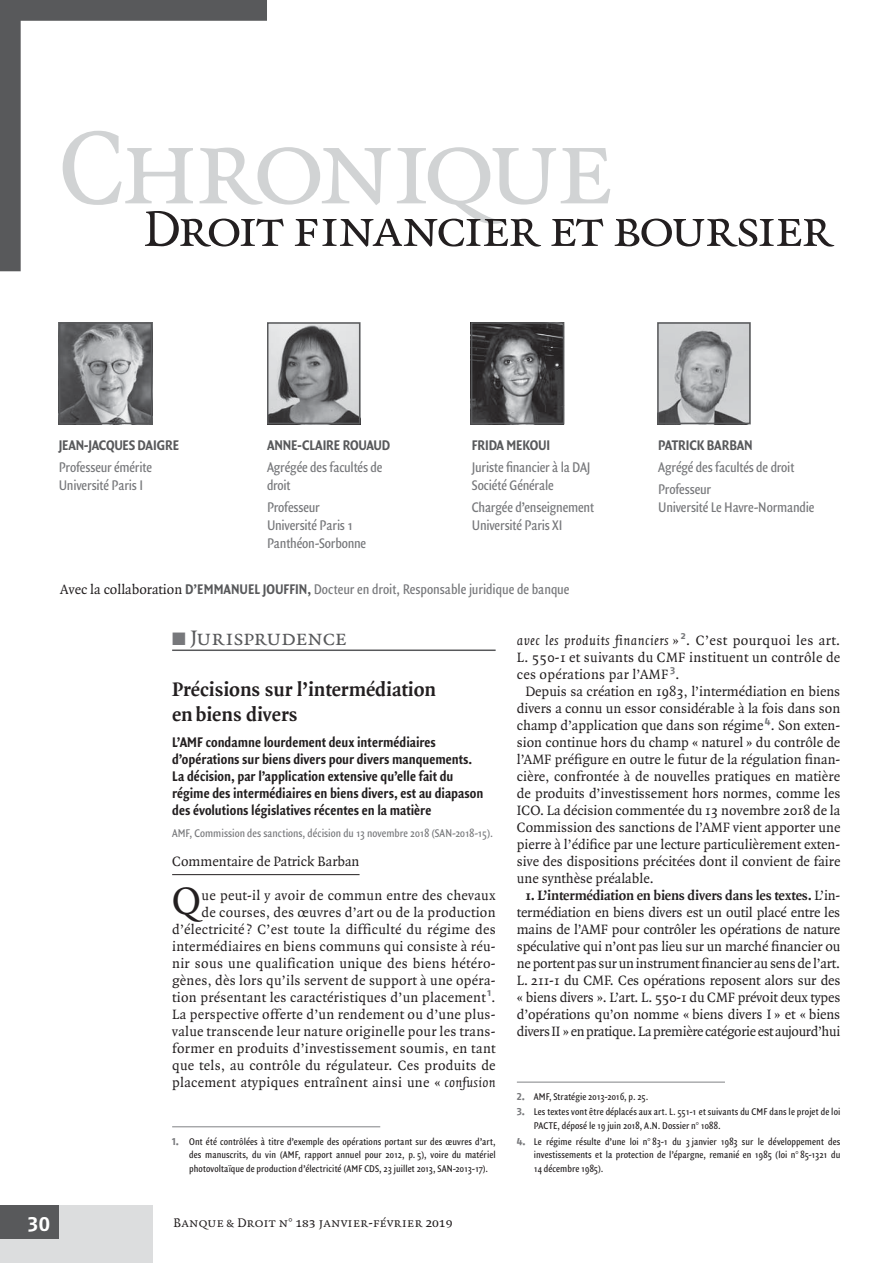
<style>
.page{position:relative;width:893px;height:1263px;background:#fff}
.page>*{position:absolute;margin:0;border:0;box-sizing:border-box;transform-origin:0 0}
.t1{font:110.85px "Quadraat Small Caps";letter-spacing:-.07em;color:#d1d3d4}
.t2{font:54px "Quadraat Small Caps";letter-spacing:-.06em;color:#231f20}
.t3{font:41.1px "Quadraat";color:#231f20}
.t4{font:22.5px "Quadraat Small Caps";letter-spacing:-.03em;color:#58595b}
.t5{font:700 21px/25.5px "Quadraat";color:#231f20}
.t6{font:21px "Fago No Bold Lf Caps";color:#fff}
.t7{font:15px/18px "Quadraat Sans Con";letter-spacing:-.01em;color:#77787b}
.t8{font:700 15px/17px "Quadraat Sans Con";color:#231f20}
.t9{font:700 15px "Quadraat Sans Con";letter-spacing:-.015em;color:#58595b}
.t10{font:14.55px/17px "Quadraat";color:#231f20;text-align:center}
.t11{font:14.55px/17px "Quadraat";letter-spacing:.02em;color:#231f20;text-align:right}
.t12{font:italic 14.55px "Quadraat";letter-spacing:.03em;color:#231f20}
.t13{font:13.5px "Quadraat Small Caps";color:#231f20}
.t14{font:12px "Quadraat Sans Con";color:#77787b}
.t15{font:10.5px/13.5px "Quadraat Sans Con";letter-spacing:.01em;color:#231f20;text-align:justify}
.s1{font-family:"Quadraat";font-size:14.55px;color:#231f20}
.s2{font-weight:700;color:#58595b}
.s3{color:#77787b}
.s4{font-style:italic}
.s5{font-family:"Fago No Bold Lf";color:#77787b}
.s6{font-style:normal}
.s7{font-weight:700}
</style>
<div class="page">
<div style="left:0;top:1205px;width:152px;height:58px;background:#dcddde"></div>
<div style="left:0;top:1205px;width:59px;height:34px;background:#58595b"></div>
<svg style="left:0;top:0;width:267px;height:271px"></svg>
<img style="left:61px;top:324px;width:89px;height:98px">
<div style="left:59px;top:322px;width:93px;height:102px;border:1px solid #58595b"></div>
<img style="left:269px;top:324px;width:89px;height:98px">
<div style="left:267px;top:322px;width:93px;height:102px;border:1px solid #58595b"></div>
<img style="left:473px;top:324px;width:89px;height:98px">
<div style="left:471px;top:322px;width:93px;height:102px;border:1px solid #58595b"></div>
<img style="left:659px;top:324px;width:90px;height:98px">
<div style="left:657px;top:322px;width:94px;height:102px;border:1px solid #58595b"></div>
<hr style="left:172px;top:650px;width:324px;height:1px;background:#58595b">
<hr style="left:172px;top:874px;width:188px;height:1px;background:#231f20">
<hr style="left:172px;top:1126px;width:208px;height:1px;background:#808285">
<hr style="left:517px;top:1082px;width:208px;height:1px;background:#808285">
<h1 class="t1" style="left:59px;top:100px;width:557px">Chronique</h1>
<h2 class="t2" style="left:144px;top:196px;width:691px">Droit financier et boursier</h2>
<p class="t9" style="left:59px;top:439px;width:122px">JEAN-JACQUES DAIGRE</p>
<p class="t7" style="left:59px;top:459px;width:95px">Professeur émérite<br>Université Paris I</p>
<p class="t9" style="left:267px;top:439px;width:125px">ANNE-CLAIRE ROUAUD</p>
<p class="t7" style="left:267px;top:459px;width:117px">Agrégée des facultés de droit</p>
<p class="t7" style="left:267px;top:499px;width:101px">Professeur<br>Université Paris 1<br>Panthéon-Sorbonne</p>
<p class="t9" style="left:472px;top:439px;width:80px">FRIDA MEKOUI</p>
<p class="t7" style="left:472px;top:459px;width:120px">Juriste financier à la DAJ<br>Société Générale</p>
<p class="t7" style="left:472px;top:499px;width:124px">Chargée d’enseignement<br>Université Paris XI</p>
<p class="t7" style="left:60px;top:581px;width:511px"><span class="s1">Avec la collaboration</span> <span class="s2">D’EMMANUEL JOUFFIN,</span> Docteur en droit, Responsable juridique de banque</p>
<p class="t9" style="left:658px;top:439px;width:96px">PATRICK BARBAN</p>
<p class="t7" style="left:658px;top:457px;width:138px;line-height:22.2px">Agrégé des facultés de droit<br>Professeur</p>
<p class="t7" style="left:658px;top:499px;width:158px">Université Le Havre-Normandie</p>
<h3 class="t4" style="left:172px;top:624px;width:176px"><span class="s3">■</span> Jurisprudence</h3>
<h3 class="t5" style="left:172px;top:678px;width:265px">Précisions sur l’intermédiation en biens divers</h3>
<p class="t8" style="left:172px;top:735px;width:313px">L’AMF condamne lourdement deux intermédiaires d’opérations sur biens divers pour divers manquements.<br>La décision, par l’application extensive qu’elle fait du régime des intermédiaires en biens divers, est au diapason des évolutions législatives récentes en la matière</p>
<p class="t14" style="left:172px;top:828px;width:322px">AMF, Commission des sanctions, décision du 13 novembre 2018 (SAN-2018-15).</p>
<p class="t10" style="left:172px;top:854px;width:189px">Commentaire de Patrick Barban</p>
<h3 class="t3" style="left:172px;top:884px;width:30px">Q</h3>
<p class="t11" style="left:172px;top:888px;width:325px">ue peut-il y avoir de commun entre des chevaux<br>de courses, des œuvres d’art ou de la production d’électricité ? C’est toute la difficulté du régime des intermédiaires en biens communs qui consiste à réu&shy;nir sous une qualification unique des biens hétéro&shy;gènes, dès lors qu’ils servent de support à une opéra&shy;tion présentant les caractéristiques d’un placement <sup>1</sup>.<br>La perspective offerte d’un rendement ou d’une plus&shy;value transcende leur nature originelle pour les trans&shy;former en produits d’investissement soumis, en tant que tels, au contrôle du régulateur. Ces produits de placement atypiques entraînent ainsi une « <span class="s4">confusion</span></p>
<p class="t15" style="left:189px;top:1135px;width:308px;text-indent:-17px"><span class="s5">1.</span> Ont été contrôlées à titre d’exemple des opérations portant sur des œuvres d’art, des manuscrits, du vin (AMF, rapport annuel pour 2012, p. 5), voire du matériel photovoltaïque de production d’électricité (AMF CDS, 23 juillet 2013, SAN-2013-17).</p>
<h3 class="t6" style="left:28px;top:1211px;width:24px">30</h3>
<p class="t13" style="left:174px;top:1215px;width:280px">Banque &amp; Droit n° 183 janvier-février 2019</p>
<p class="t12" style="left:517px;top:635px;width:325px">avec les produits financiers <span class="s6">»</span> <sup>2</sup><span class="s6">. C’est pourquoi les art.</span></p>
<p class="t11" style="left:517px;top:650px;width:325px">L. 550-1 et suivants du CMF instituent un contrôle de</p>
<p class="t11" style="left:517px;top:667px;width:164px">ces opérations par l’AMF <sup>3</sup>.</p>
<p class="t10" style="left:525px;top:684px;width:316px">Depuis sa création en 1983, l’intermédiation en biens</p>
<p class="t10" style="left:517px;top:701px;width:325px">divers a connu un essor considérable à la fois dans son</p>
<p class="t10" style="left:517px;top:718px;width:325px">champ d’application que dans son régime <sup>4</sup>. Son exten-</p>
<p class="t10" style="left:517px;top:735px;width:325px">sion continue hors du champ « naturel » du contrôle de</p>
<p class="t10" style="left:517px;top:752px;width:325px">l’AMF préfigure en outre le futur de la régulation finan-</p>
<p class="t10" style="left:517px;top:769px;width:325px">cière, confrontée à de nouvelles pratiques en matière</p>
<p class="t10" style="left:517px;top:786px;width:325px">de produits d’investissement hors normes, comme les</p>
<p class="t10" style="left:517px;top:803px;width:325px">ICO. La décision commentée du 13 novembre 2018 de la</p>
<p class="t10" style="left:517px;top:820px;width:325px">Commission des sanctions de l’AMF vient apporter une</p>
<p class="t10" style="left:517px;top:837px;width:325px">pierre à l’édifice par une lecture particulièrement exten-</p>
<p class="t10" style="left:517px;top:854px;width:325px">sive des dispositions précitées dont il convient de faire</p>
<p class="t10" style="left:517px;top:871px;width:138px">une synthèse préalable.</p>
<p class="t10" style="left:517px;top:888px;width:325px"><span class="s7">1. L’intermédiation en biens divers dans les textes.</span> L’in&shy;termédiation en biens divers est un outil placé entre les mains de l’AMF pour contrôler les opérations de nature spéculative qui n’ont pas lieu sur un marché financier ou ne portent pas sur un instrument financier au sens de l’art.<br>L. 211-1 du CMF. Ces opérations reposent alors sur des « biens divers ». L’art. L. 550-1 du CMF prévoit deux types d’opérations qu’on nomme « biens divers I » et « biens divers II » en pratique. La première catégorie est aujourd’hui</p>
<p class="t15" style="left:517px;top:1091px;width:133px"><span class="s5">2.</span> AMF, Stratégie 2013-2016, p. 25.</p>
<p class="t15" style="left:534px;top:1106px;width:308px;text-indent:-17px"><span class="s5">3.</span> Les textes vont être déplacés aux art. L. 551-1 et suivants du CMF dans le projet de loi<br>PACTE, déposé le 19 juin 2018, A.N. Dossier n° 1088.</p>
<p class="t15" style="left:534px;top:1135px;width:308px;text-indent:-17px"><span class="s5">4.</span> Le régime résulte d’une loi n° 83-1 du 3 janvier 1983 sur le développement des investissements et la protection de l’épargne, remanié en 1985 (loi n° 85-1321 du 14 décembre 1985).</p>
</div>
